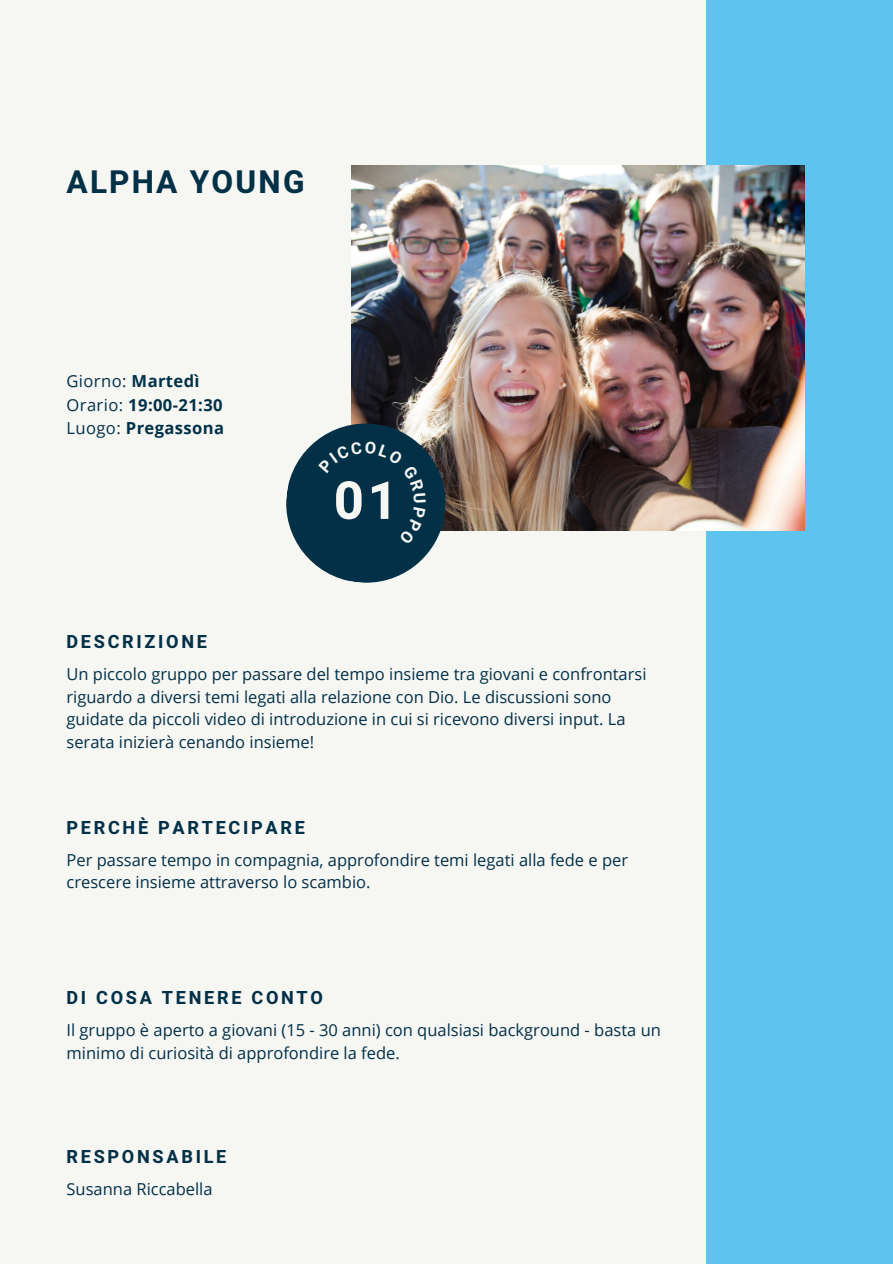
<style>
.page{position:relative;width:893px;height:1264px;background:#fff}
.page>*{position:absolute;margin:0;border:0;box-sizing:border-box;transform-origin:0 0}
.t1{font:700 52.5px "Heebo";color:#f6f6f2}
.t2{font:700 31.5px "Heebo";letter-spacing:.07em;color:#023047}
.t3{font:700 18px "Heebo";letter-spacing:.15em;color:#023047}
.t4{font:16.5px/22.5px "Open Sans";color:#023047}
.t5{font:700 16.5px "Open Sans";letter-spacing:.025em;color:#023047}
.s1{font-weight:700}
.s2{font-weight:400}
</style>
<div class="page">
<div style="left:0;top:0;width:892px;height:1263px;background:#f6f6f2"></div>
<div style="left:706px;top:0;width:186px;height:1263px;background:#5dc4f0"></div>
<img style="left:351px;top:166px;width:453px;height:364px">
<svg style="left:286px;top:419px;width:164px;height:164px"></svg>
<p class="t2" style="left:66px;top:160px;width:239px">ALPHA YOUNG</p>
<p class="t4" style="left:66px;top:369px;width:135px">Giorno: <span class="s1">Martedì</span></p>
<p class="t5" style="left:66px;top:393px;width:158px"><span class="s2">Orario:</span> 19:00-21:30</p>
<p class="t5" style="left:66px;top:416px;width:159px"><span class="s2">Luogo:</span> Pregassona</p>
<p class="t3" style="left:66px;top:629px;width:142px">DESCRIZIONE</p>
<p class="t1" style="left:334px;top:464px;width:66px">01</p>
<p class="t4" style="left:66px;top:662px;width:581px">Un piccolo gruppo per passare del tempo insieme tra giovani e confrontarsi riguardo a diversi temi legati alla relazione con Dio. Le discussioni sono guidate da piccoli video di introduzione in cui si ricevono diversi input. La serata inizierà cenando insieme!</p>
<p class="t3" style="left:66px;top:814px;width:240px">PERCHÈ PARTECIPARE</p>
<p class="t4" style="left:66px;top:847px;width:563px">Per passare tempo in compagnia, approfondire temi legati alla fede e per crescere insieme attraverso lo scambio.</p>
<p class="t3" style="left:66px;top:985px;width:258px">DI COSA TENERE CONTO</p>
<p class="t4" style="left:66px;top:1018px;width:596px">Il gruppo è aperto a giovani (15 - 30 anni) con qualsiasi background - basta un minimo di curiosità di approfondire la fede.</p>
<p class="t3" style="left:66px;top:1144px;width:161px">RESPONSABILE</p>
<p class="t4" style="left:66px;top:1177px;width:147px">Susanna Riccabella</p>
</div>
